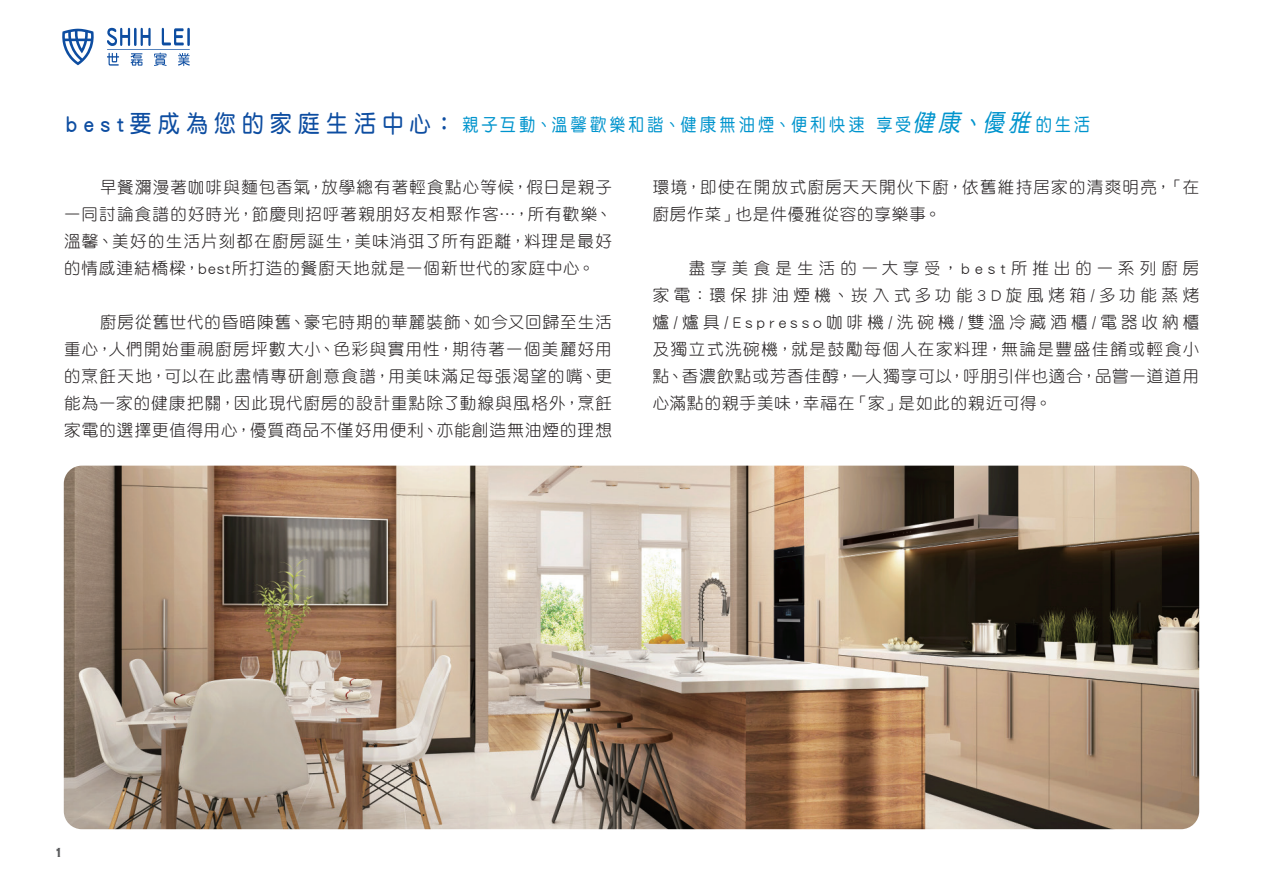
<style>
.page{position:relative;width:1263px;height:893px;background:#fff}
.page>*{position:absolute;margin:0;border:0;box-sizing:border-box;transform-origin:0 0}
.t1{font:24px "DF Yuan Std W7";letter-spacing:.295em;color:#0d4da1;scale:.9 1}
.t2{font:18px "DF Yuan Std W5";letter-spacing:.18em;color:#0094cd;scale:.9 1}
.段落樣式1{font:16.5px/27px "DF Yuan Std W3";letter-spacing:.065em;color:#231f20;text-align:justify}
.t3{font:700 13.5px "Copperplate Gothic";color:#57585a}
.s1{font-style:italic;font-size:24px}
</style>
<div class="page">
<svg style="left:62px;top:29px;width:32px;height:36px"></svg>
<svg style="left:107px;top:28px;width:83px;height:38px"></svg>
<img style="left:64px;top:466px;width:1135px;height:363px">
<p class="t1" style="left:66px;top:111px;width:433px">best要成為您的家庭生活中心：</p>
<p class="t2" style="left:462px;top:115px;width:699px">親子互動、溫馨歡樂和諧、健康無油煙、便利快速 享受<span class="s1">健康、優雅</span>的生活</p>
<p class="段落樣式1" style="left:64px;top:173px;width:549px;text-indent:36px">早餐瀰漫著咖啡與麵包香氣，放學總有著輕食點心等候，假日是親子一同討論食譜的好時光，節慶則招呼著親朋好友相聚作客…，所有歡樂、溫馨、美好的生活片刻都在廚房誕生，美味消弭了所有距離，料理是最好的情感連結橋樑，best所打造的餐廚天地就是一個新世代的家庭中心。</p>
<p class="段落樣式1" style="left:64px;top:308px;width:549px;text-indent:36px">廚房從舊世代的昏暗陳舊、豪宅時期的華麗裝飾、如今又回歸至生活重心，人們開始重視廚房坪數大小、色彩與實用性，期待著一個美麗好用的烹飪天地，可以在此盡情專研創意食譜，用美味滿足每張渴望的嘴、更能為一家的健康把關，因此現代廚房的設計重點除了動線與風格外，烹飪家電的選擇更值得用心，優質商品不僅好用便利、亦能創造無油煙的理想</p>
<p class="段落樣式1" style="left:653px;top:173px;width:548px">環境，即使在開放式廚房天天開伙下廚，依舊維持居家的清爽明亮，「在廚房作菜」也是件優雅從容的享樂事。</p>
<p class="段落樣式1" style="left:653px;top:254px;width:548px;text-indent:36px">盡享美食是生活的一大享受，best所推出的一系列廚房家電：環保排油煙機、崁入式多功能3D旋風烤箱/多功能蒸烤爐/爐具/Espresso咖啡機/洗碗機/雙溫冷藏酒櫃/電器收納櫃及獨立式洗碗機，就是鼓勵每個人在家料理，無論是豐盛佳餚或輕食小點、香濃飲點或芳香佳醇，一人獨享可以，呼朋引伴也適合，品嘗一道道用心滿點的親手美味，幸福在「家」是如此的親近可得。</p>
<p class="t3" style="left:54px;top:845px;width:11px">1</p>
</div>
